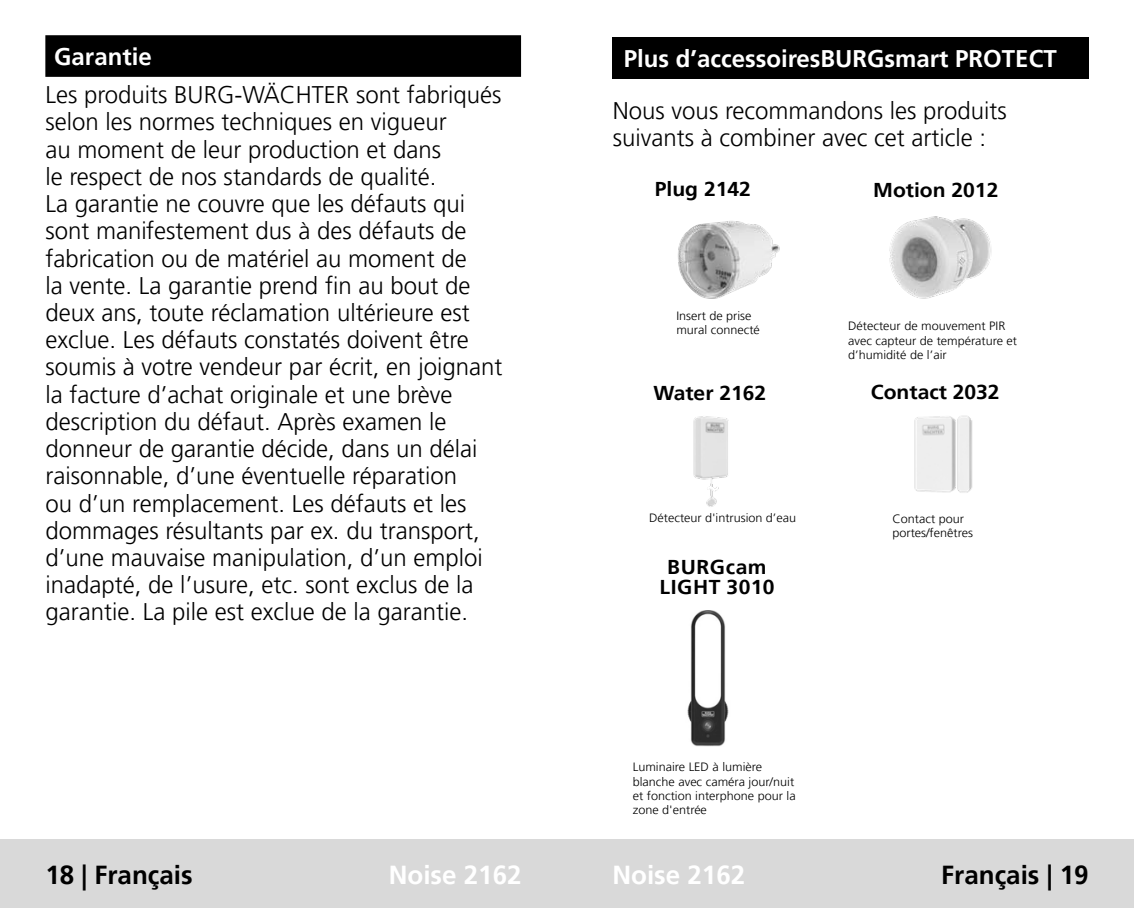
<style>
.page{position:relative;width:1134px;height:908px;background:#fff}
.page>*{position:absolute;margin:0;border:0;box-sizing:border-box;transform-origin:0 0}
.t1{font:700 26px "Frutiger LT Pro";color:#000}
.t2{font:700 26px "Frutiger LT Pro";color:#fff}
.t3{font:300 24px/27.2px "Frutiger LT Pro";color:#000}
.t4{font:700 24px "Frutiger LT Pro";color:#fff}
.t5{font:700 20px "Frutiger LT Pro";color:#000;scale:1.05 1}
.t6{font:700 20px/20px "Frutiger LT Pro";letter-spacing:.03em;color:#000;text-align:center;scale:1.05 1}
.t7{font:300 12px/14.4px "Frutiger LT Pro";color:#000;scale:1.05 1}
</style>
<div class="page">
<div style="left:0;top:839px;width:567px;height:68px;background:#d9d9d9"></div>
<div style="left:567px;top:839px;width:567px;height:68px;background:#d9d9d9"></div>
<div style="left:45px;top:35px;width:476px;height:42px;background:#000"></div>
<div style="left:612px;top:37px;width:477px;height:41px;background:#000"></div>
<img style="left:914px;top:415px;width:59px;height:78px">
<img style="left:889px;top:216px;width:103px;height:83px">
<img style="left:693px;top:416px;width:36px;height:91px">
<img style="left:687px;top:610px;width:42px;height:135px">
<img style="left:678px;top:221px;width:102px;height:78px">
<p class="t4" style="left:54px;top:43px;width:99px">Garantie</p>
<p class="t3" style="left:45px;top:81px;width:458px">Les produits BURG-WÄCHTER sont fabriqués selon les normes techniques en vigueur<br>au moment de leur production et dans<br>le respect de nos standards de qualité.<br>La garantie ne couvre que les défauts qui sont manifestement dus à des défauts de fabrication ou de matériel au moment de<br>la vente. La garantie prend fin au bout de deux ans, toute réclamation ultérieure est exclue. Les défauts constatés doivent être soumis à votre vendeur par écrit, en joignant la facture d’achat originale et une brève description du défaut. Après examen le donneur de garantie décide, dans un délai raisonnable, d’une éventuelle réparation<br>ou d’un remplacement. Les défauts et les dommages résultants par ex. du transport, d’une mauvaise manipulation, d’un emploi inadapté, de l’usure, etc. sont exclus de la garantie. La pile est exclue de la garantie.</p>
<p class="t4" style="left:624px;top:44px;width:434px">Plus d’accessoiresBURGsmart PROTECT</p>
<p class="t3" style="left:613px;top:97px;width:395px">Nous vous recommandons les produits suivants à combiner avec cet article :</p>
<p class="t5" style="left:655px;top:177px;width:93px">Plug 2142</p>
<p class="t7" style="left:676px;top:308px;width:81px">Insert de prise mural connecté</p>
<p class="t5" style="left:653px;top:381px;width:109px">Water 2162</p>
<p class="t7" style="left:649px;top:510px;width:141px">Détecteur d'intrusion d’eau</p>
<p class="t6" style="left:659px;top:556px;width:111px">BURGcam<br>LIGHT 3010</p>
<p class="t5" style="left:873px;top:178px;width:121px">Motion 2012</p>
<p class="t7" style="left:848px;top:319px;width:162px">Détecteur de mouvement PIR avec capteur de température et d’humidité de l’air</p>
<p class="t5" style="left:871px;top:379px;width:124px">Contact 2032</p>
<p class="t7" style="left:892px;top:511px;width:78px">Contact pour portes/fenêtres</p>
<p class="t7" style="left:633px;top:759px;width:157px">Luminaire LED à lumière blanche avec caméra jour/nuit et fonction interphone pour la zone d'entrée</p>
<p class="t1" style="left:45px;top:859px;width:149px">18 | Français</p>
<p class="t2" style="left:389px;top:859px;width:134px">Noise 2162</p>
<p class="t2" style="left:612px;top:859px;width:134px">Noise 2162</p>
<p class="t1" style="left:941px;top:859px;width:149px">Français | 19</p>
</div>
